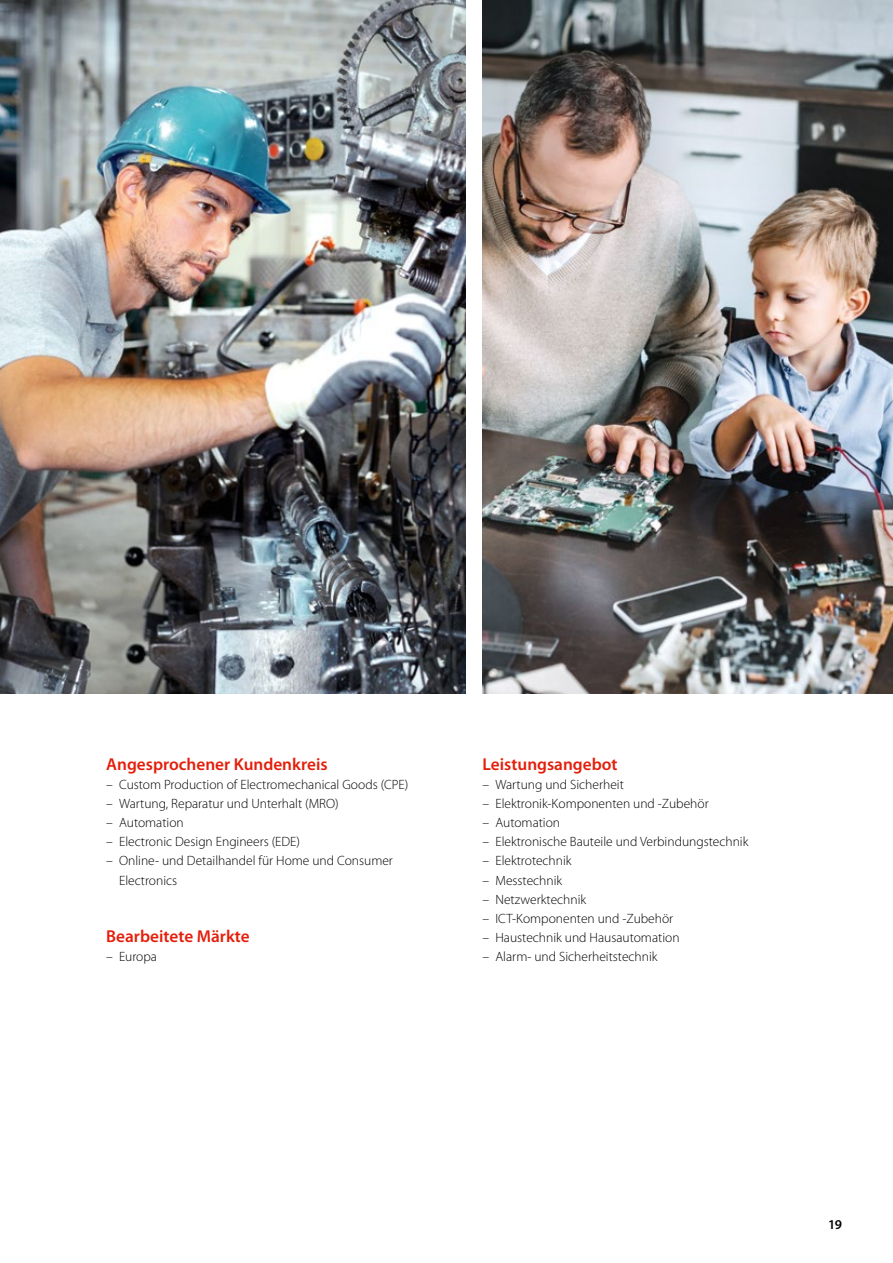
<style>
.page{position:relative;width:893px;height:1263px;background:#fff}
.page>*{position:absolute;margin:0;border:0;box-sizing:border-box;transform-origin:0 0}
.t1{font:600 17.25px "Myriad Pro";color:#e41e0a}
.t2{font:300 13.5px/19.2px "Myriad Pro";color:#000}
.t3{font:600 13.5px "Myriad Pro";color:#000}
</style>
<div class="page">
<img style="left:483px;top:0;width:410px;height:693px">
<img style="left:1px;top:0;width:465px;height:693px">
<img style="left:0;top:0;width:1px;height:693px">
<p class="t1" style="left:106px;top:754px;width:223px">Angesprochener Kundenkreis</p>
<p class="t2" style="left:106px;top:775px;width:304px">– Custom Production of Electromechanical Goods (CPE)</p>
<p class="t2" style="left:106px;top:794px;width:234px">– Wartung, Reparatur und Unterhalt (MRO)</p>
<p class="t2" style="left:106px;top:813px;width:79px">– Automation</p>
<p class="t2" style="left:106px;top:832px;width:195px">– Electronic Design Engineers (EDE)</p>
<p class="t2" style="left:119px;top:851px;width:275px;text-indent:-13px">– Online- und Detailhandel für Home und Consumer<br>Electronics</p>
<p class="t1" style="left:106px;top:926px;width:145px">Bearbeitete Märkte</p>
<p class="t2" style="left:106px;top:947px;width:52px">– Europa</p>
<p class="t1" style="left:483px;top:754px;width:136px">Leistungsangebot</p>
<p class="t2" style="left:483px;top:775px;width:143px">– Wartung und Sicherheit</p>
<p class="t2" style="left:483px;top:794px;width:228px">– Elektronik-Komponenten und -Zubehör</p>
<p class="t2" style="left:483px;top:813px;width:79px">– Automation</p>
<p class="t2" style="left:483px;top:832px;width:267px">– Elektronische Bauteile und Verbindungstechnik</p>
<p class="t2" style="left:483px;top:851px;width:91px">– Elektrotechnik</p>
<p class="t2" style="left:483px;top:871px;width:81px">– Messtechnik</p>
<p class="t2" style="left:483px;top:890px;width:105px">– Netzwerktechnik</p>
<p class="t2" style="left:483px;top:909px;width:192px">– ICT-Komponenten und -Zubehör</p>
<p class="t2" style="left:483px;top:928px;width:198px">– Haustechnik und Hausautomation</p>
<p class="t2" style="left:483px;top:947px;width:176px">– Alarm- und Sicherheitstechnik</p>
<p class="t3" style="left:828px;top:1217px;width:15px">19</p>
</div>
